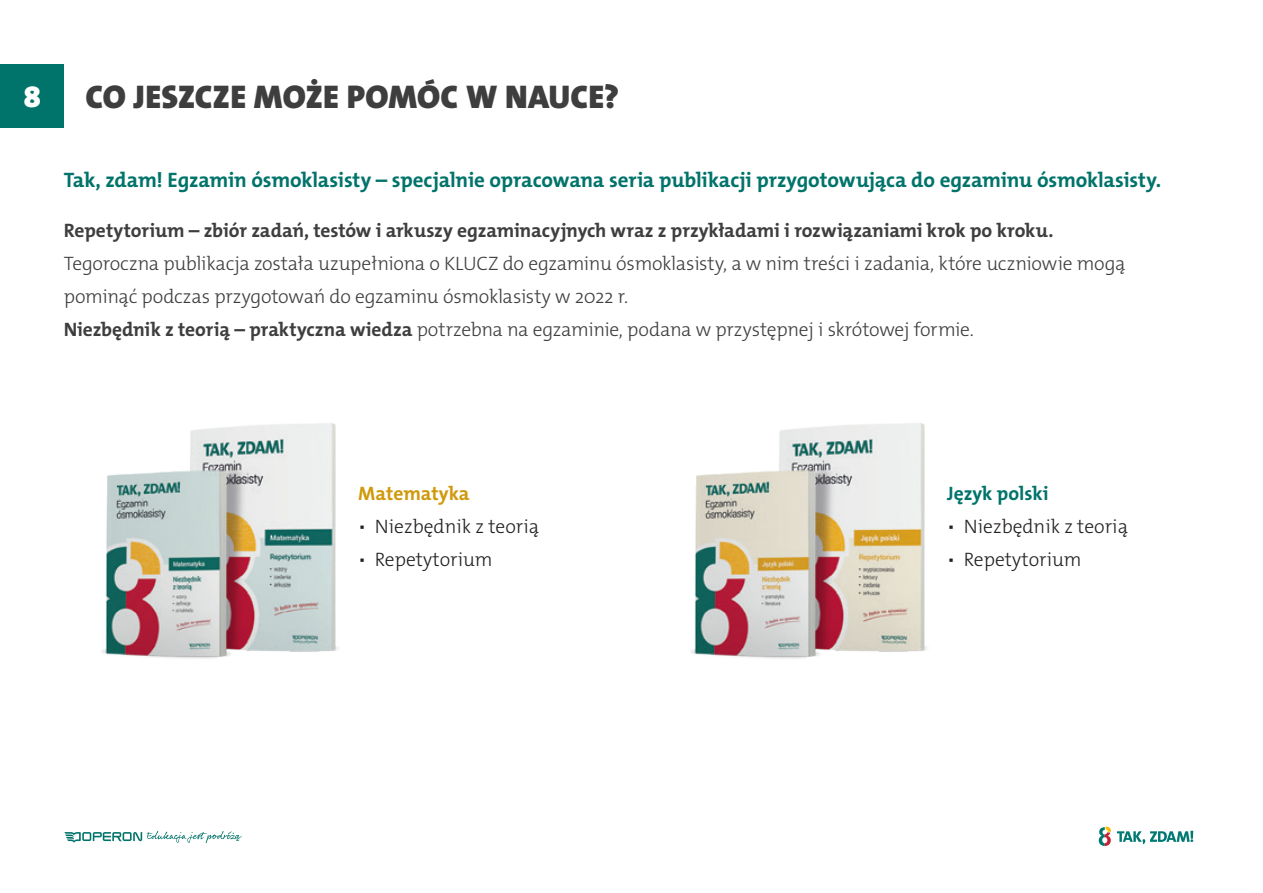
<style>
.page{position:relative;width:1263px;height:893px;background:#fff}
.page>*{position:absolute;margin:0;border:0;box-sizing:border-box;transform-origin:0 0}
.t1{font:900 33px "The Mix Os F";letter-spacing:.005em;color:#3e3e3f}
.t2{font:900 30px "The Mix Os F";color:#fff}
.t3{font:700 21px "The Mix Os F";letter-spacing:-.01em;color:#00736a}
.t4{font:300 19.5px/33px "The Mix Os F";letter-spacing:-.015em;color:#3e3e3f}
.t5{font:300 19.5px "The Mix Os F";color:#231f20}
.t6{font:700 19.5px "The Mix Os F";color:#00736a}
.t7{font:700 19.5px "The Mix Os F";color:#d0990c}
.s1{font-weight:700}
.s2{font-weight:200}
</style>
<div class="page">
<svg style="left:65px;top:831px;width:177px;height:12px"></svg>
<svg style="left:1117px;top:831px;width:76px;height:13px"></svg>
<svg style="left:1099px;top:826px;width:12px;height:20px"></svg>
<div style="left:0;top:64px;width:64px;height:64px;background:#00736a"></div>
<img style="left:102px;top:423px;width:235px;height:236px">
<img style="left:691px;top:423px;width:235px;height:236px">
<p class="t2" style="left:24px;top:77px;width:18px">8</p>
<p class="t1" style="left:85px;top:76px;width:535px">CO JESZCZE MOŻE POMÓC W NAUCE?</p>
<p class="t3" style="left:64px;top:166px;width:1099px">Tak, zdam! Egzamin ósmoklasisty – specjalnie opracowana seria publikacji przygotowująca do egzaminu ósmoklasisty.</p>
<p class="t4" style="left:64px;top:214px;width:1063px"><span class="s1">Repetytorium – zbiór zadań, testów i arkuszy egzaminacyjnych wraz z przykładami i rozwiązaniami krok po kroku.<br></span>Tegoroczna publikacja została uzupełniona o KLUCZ do egzaminu ósmoklasisty, a w nim treści i zadania, które uczniowie mogą pominąć podczas przygotowań do egzaminu ósmoklasisty w 2022 r.</p>
<p class="t4" style="left:64px;top:313px;width:911px"><span class="s1">Niezbędnik z teorią – praktyczna wiedza</span> potrzebna na egzaminie, podana w przystępnej i skrótowej formie.</p>
<p class="t7" style="left:358px;top:481px;width:113px">Matematyka</p>
<p class="t5" style="left:358px;top:514px;width:182px"><span class="s2">▪</span> Niezbędnik z teorią</p>
<p class="t5" style="left:358px;top:547px;width:136px"><span class="s2">▪</span> Repetytorium</p>
<p class="t6" style="left:947px;top:481px;width:103px">Język polski</p>
<p class="t5" style="left:947px;top:514px;width:182px"><span class="s2">▪</span> Niezbędnik z teorią</p>
<p class="t5" style="left:947px;top:547px;width:136px"><span class="s2">▪</span> Repetytorium</p>
</div>
